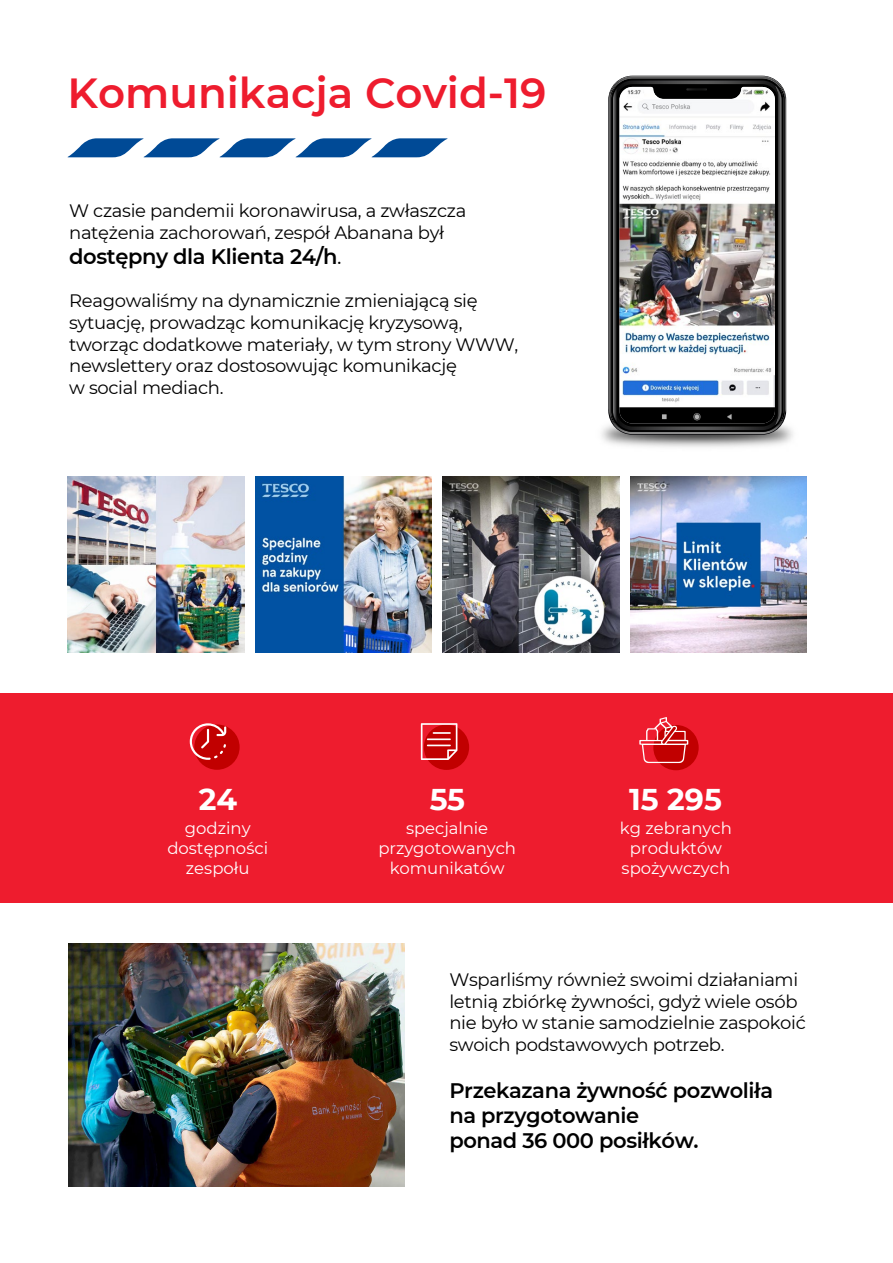
<style>
.page{position:relative;width:893px;height:1263px;background:#fff}
.page>*{position:absolute;margin:0;border:0;box-sizing:border-box;transform-origin:0 0}
.t1{font:600 42px "Montserrat";color:#ee1c2e}
.t2{font:700 30px "Montserrat";color:#fff}
.t3{font:600 21px/25.2px "Montserrat";letter-spacing:-.02em;color:#000}
.t4{font:18px/21.6px "Montserrat";letter-spacing:-.02em;color:#000}
.t5{font:16.5px/19.8px "Montserrat";color:#fff;text-align:center}
.s1{font-weight:400}
</style>
<div class="page">
<img style="left:601px;top:426px;width:192px;height:21px">
<div style="left:0;top:694px;width:893px;height:209px;background:#ee1c2e"></div>
<div style="left:194px;top:724px;width:46px;height:46px;background:#c10000;border-radius:50%"></div>
<div style="left:424px;top:725px;width:45px;height:45px;background:#c10000;border-radius:50%"></div>
<div style="left:653px;top:725px;width:46px;height:45px;background:#c10000;border-radius:50%"></div>
<svg style="left:68px;top:138px;width:379px;height:19px"></svg>
<svg style="left:609px;top:76px;width:176px;height:358px;background:#363636"></svg>
<img style="left:619px;top:87px;width:156px;height:336px">
<img style="left:68px;top:476px;width:177px;height:177px">
<img style="left:255px;top:476px;width:177px;height:177px">
<img style="left:443px;top:476px;width:176px;height:176px">
<img style="left:69px;top:943px;width:335px;height:243px">
<img style="left:630px;top:476px;width:176px;height:176px">
<svg style="left:190px;top:723px;width:36px;height:37px"></svg>
<svg style="left:639px;top:717px;width:49px;height:46px"></svg>
<svg style="left:421px;top:723px;width:36px;height:37px"></svg>
<h1 class="t1" style="left:68px;top:64px;width:480px">Komunikacja Covid-19</h1>
<p class="t4" style="left:69px;top:199px;width:399px">W czasie pandemii koronawirusa, a zwłaszcza natężenia zachorowań, zespół Abanana był</p>
<p class="t3" style="left:69px;top:243px;width:274px">dostępny dla Klienta 24/h<span class="s1">.</span></p>
<p class="t4" style="left:69px;top:289px;width:451px">Reagowaliśmy na dynamicznie zmieniającą się sytuację, prowadząc komunikację kryzysową, tworząc dodatkowe materiały, w tym strony WWW, newslettery oraz dostosowując komunikację<br>w social mediach.</p>
<h2 class="t2" style="left:199px;top:778px;width:40px">24</h2>
<p class="t5" style="left:167px;top:818px;width:102px">godziny dostępności zespołu</p>
<h2 class="t2" style="left:430px;top:778px;width:37px">55</h2>
<p class="t5" style="left:378px;top:818px;width:139px">specjalnie przygotowanych komunikatów</p>
<h2 class="t2" style="left:629px;top:778px;width:94px">15 295</h2>
<p class="t5" style="left:620px;top:818px;width:114px">kg zebranych produktów spożywczych</p>
<p class="t4" style="left:449px;top:968px;width:358px">Wsparliśmy również swoimi działaniami letnią zbiórkę żywności, gdyż wiele osób nie było w stanie samodzielnie zaspokoić swoich podstawowych potrzeb.</p>
<p class="t3" style="left:449px;top:1076px;width:325px">Przekazana żywność pozwoliła na przygotowanie<br>ponad 36 000 posiłków.</p>
</div>
